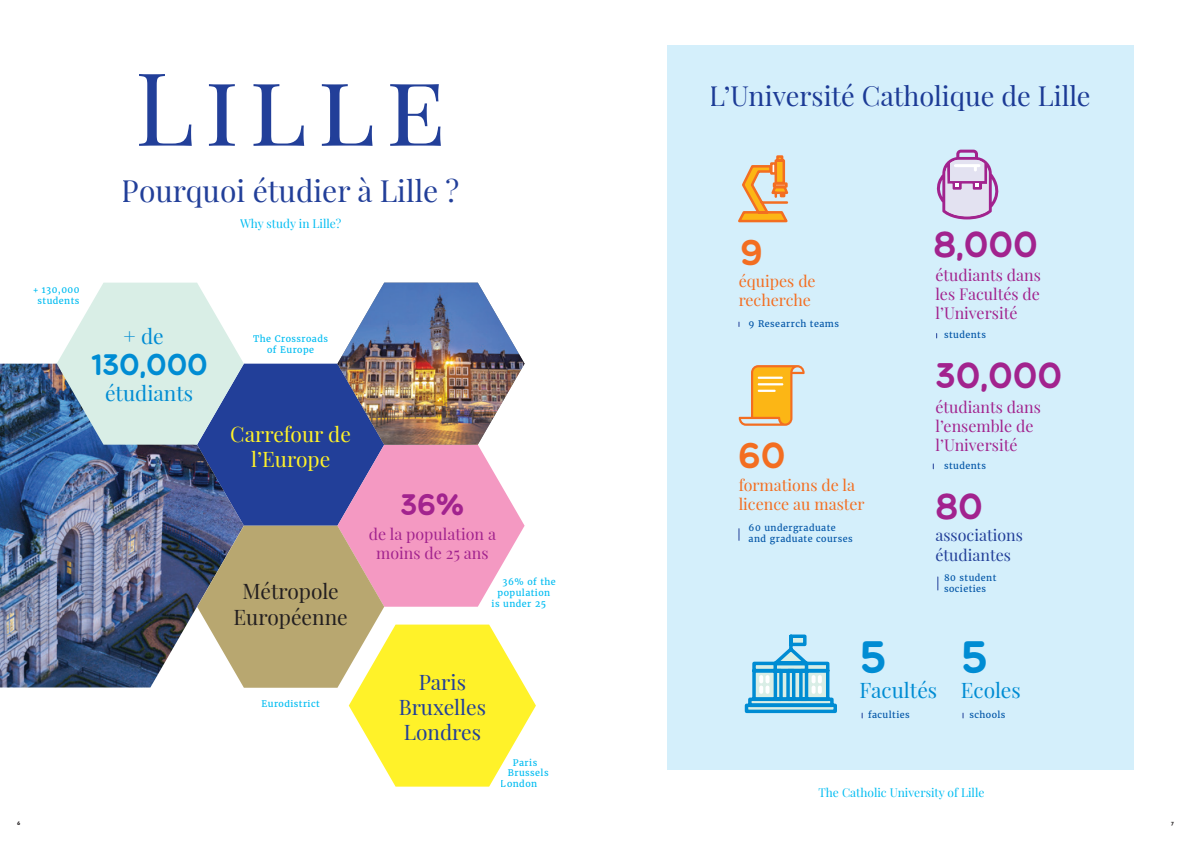
<style>
.page{position:relative;width:1191px;height:842px;background:#fff}
.page>*{position:absolute;margin:0;border:0;box-sizing:border-box;transform-origin:0 0}
.t1{font:101.5px "Playfair Display SC";letter-spacing:.1em;color:#223f99}
.t2{font:46.2px "Multicolore";color:#008cd3}
.t3{font:36px "Multicolore";color:#a2238e}
.t4{font:36px "Multicolore";color:#f36e21}
.t5{font:30px "Playfair Display";color:#223f99}
.t6{font:30px "Multicolore";color:#008cd3}
.t7{font:30px "Multicolore";color:#a2238e}
.t8{font:27.1px "Playfair Display";color:#223f99}
.t9{font:20.9px "Playfair Display";color:#008cd3}
.t10{font:20.9px/25.1px "Playfair Display";color:#223f99;text-align:center}
.t11{font:20.9px/25.1px "Playfair Display";color:#fff229;text-align:center}
.t12{font:20.9px/25.1px "Playfair Display";color:#231f20;text-align:center}
.t13{font:16px/19.2px "Playfair Display";color:#a2238e}
.t14{font:16px/19.2px "Playfair Display";color:#f36e21}
.t15{font:16px/19.2px "Playfair Display";color:#223f99}
.t16{font:12px "Playfair Display";color:#00bcf1}
.t17{font:9px/10.8px "Merriweather";letter-spacing:.05em;color:#0155a7}
.t18{font:9px/10.8px "Merriweather";letter-spacing:.05em;color:#00bcf1;text-align:center}
.t19{font:700 6px "Neutra Text";color:#231f20}
</style>
<div class="page">
<div style="left:667px;top:45px;width:467px;height:725px;background:#d4effb"></div>
<svg style="left:936px;top:150px;width:63px;height:69px"></svg>
<svg style="left:744px;top:634px;width:93px;height:80px"></svg>
<svg style="left:738px;top:155px;width:51px;height:68px"></svg>
<svg style="left:937px;top:577px;width:1px;height:13px"></svg>
<svg style="left:738px;top:365px;width:66px;height:61px"></svg>
<img style="left:0;top:364px;width:57px;height:323px">
<img style="left:57px;top:283px;width:479px;height:504px">
<h1 class="t1" style="left:135px;top:46px;width:313px">Lille</h1>
<h3 class="t5" style="left:122px;top:172px;width:339px">Pourquoi étudier à Lille ?</h3>
<p class="t16" style="left:240px;top:216px;width:103px">Why study in Lille?</p>
<p class="t18" style="left:33px;top:284px;width:48px">+ 130,000 students</p>
<h3 class="t9" style="left:124px;top:323px;width:42px">+ de</h3>
<h3 class="t9" style="left:105px;top:380px;width:90px">étudiants</h3>
<h3 class="t6" style="left:91px;top:346px;width:118px">130,000</h3>
<p class="t18" style="left:253px;top:333px;width:76px">The Crossroads of Europe</p>
<h3 class="t11" style="left:230px;top:421px;width:122px">Carrefour de l’Europe</h3>
<h3 class="t12" style="left:233px;top:579px;width:116px">Métropole<br>Européenne</h3>
<p class="t18" style="left:261px;top:699px;width:60px">Eurodistrict</p>
<h3 class="t7" style="left:400px;top:486px;width:65px">36%</h3>
<p class="t13" style="left:369px;top:524px;width:129px;text-align:center">de la population a moins de 25 ans</p>
<p class="t18" style="left:502px;top:576px;width:55px">36% of the</p>
<p class="t18" style="left:497px;top:587px;width:54px">population</p>
<p class="t18" style="left:491px;top:598px;width:56px">is under 25</p>
<h3 class="t10" style="left:399px;top:670px;width:89px">Paris<br>Bruxelles<br>Londres</h3>
<p class="t18" style="left:513px;top:757px;width:26px">Paris</p>
<p class="t18" style="left:508px;top:768px;width:42px">Brussels</p>
<p class="t18" style="left:501px;top:778px;width:38px">London</p>
<h3 class="t8" style="left:710px;top:79px;width:382px">L’Université Catholique de Lille</h3>
<h3 class="t4" style="left:740px;top:231px;width:25px">9</h3>
<p class="t14" style="left:738px;top:271px;width:78px">équipes de recherche</p>
<p class="t17" style="left:748px;top:318px;width:92px">9 Researrch teams</p>
<h3 class="t4" style="left:738px;top:433px;width:49px">60</h3>
<p class="t14" style="left:738px;top:475px;width:127px">formations de la licence au master</p>
<p class="t17" style="left:748px;top:522px;width:106px">60 undergraduate and graduate courses</p>
<h2 class="t2" style="left:859px;top:629px;width:29px">5</h2>
<h3 class="t3" style="left:933px;top:222px;width:106px">8,000</h3>
<p class="t13" style="left:935px;top:265px;width:107px;text-align:justify">étudiants dans les Facultés de l’Université</p>
<p class="t17" style="left:944px;top:329px;width:43px">students</p>
<h3 class="t3" style="left:935px;top:353px;width:128px">30,000</h3>
<p class="t13" style="left:935px;top:397px;width:107px">étudiants dans l’ensemble de l’Université</p>
<p class="t17" style="left:944px;top:460px;width:43px">students</p>
<h3 class="t3" style="left:935px;top:485px;width:49px">80</h3>
<p class="t15" style="left:935px;top:526px;width:89px">associations étudiantes</p>
<p class="t17" style="left:944px;top:572px;width:54px">80 student societies</p>
<h2 class="t2" style="left:961px;top:629px;width:29px">5</h2>
<h3 class="t9" style="left:859px;top:677px;width:79px">Facultés</h3>
<p class="t17" style="left:868px;top:709px;width:43px">faculties</p>
<h3 class="t9" style="left:961px;top:677px;width:61px">Ecoles</h3>
<p class="t17" style="left:969px;top:709px;width:38px">schools</p>
<p class="t16" style="left:818px;top:785px;width:167px">The Catholic University of Lille</p>
<p class="t19" style="left:17px;top:819px;width:5px">6</p>
<p class="t19" style="left:1171px;top:819px;width:4px">7</p>
</div>
